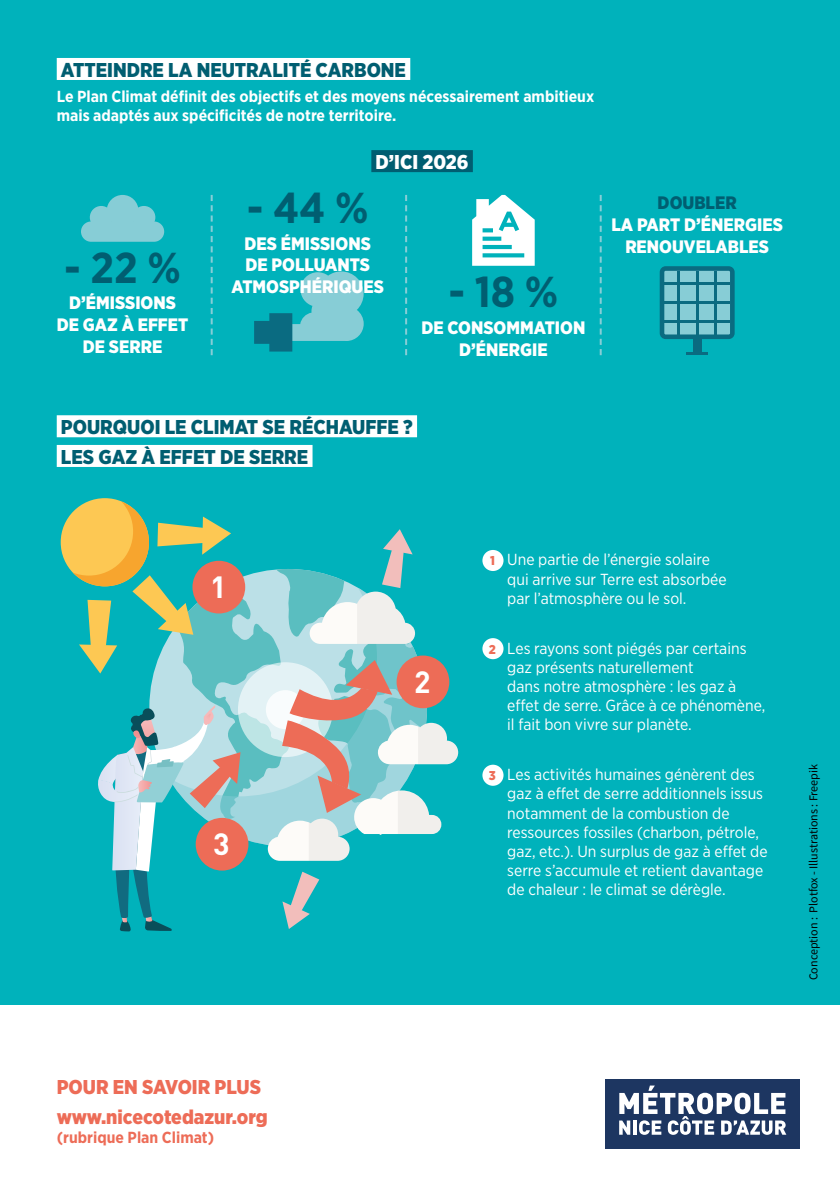
<style>
.page{position:relative;width:840px;height:1191px;background:#fff}
.page>*{position:absolute;margin:0;border:0;box-sizing:border-box;transform-origin:0 0}
.t1{font:700 43.2px "Gotham Narrow";color:#005e71}
.t2{font:700 30.4px "DINOT";color:#fff}
.t3{font:900 20px/29.6px "Gotham Narrow";color:#005e71}
.t4{font:900 20px/29.6px "Gotham Narrow";color:#ed6c57}
.t5{font:900 20px "Gotham Narrow";color:#fff}
.t6{font:900 18px/21.6px "Gotham Narrow";color:#fff;text-align:center}
.t7{font:900 18px "Gotham Narrow";color:#005e71}
.t8{font:16px/19.2px "Gotham Narrow";color:#fff}
.t9{font:700 16px/19.2px "Gotham Narrow";color:#fff}
.t10{font:700 16px "Gotham Narrow";color:#ed6c57}
.t11{font:12px "Source Sans Pro";color:#000}
.s1{font-weight:900;font-size:12.8px;color:#ed6c57}
</style>
<div class="page">
<div style="left:0;top:0;width:839px;height:1005px;background:#00b2bb"></div>
<div style="left:57px;top:58px;width:353px;height:22px;background:#fff"></div>
<div style="left:371px;top:150px;width:101px;height:22px;background:#005e71"></div>
<div style="left:61px;top:498px;width:88px;height:88px;background:#fdc853;border-radius:50%"></div>
<svg style="left:73px;top:501px;width:385px;height:430px"></svg>
<div style="left:57px;top:415px;width:360px;height:22px;background:#fff"></div>
<div style="left:57px;top:445px;width:255px;height:22px;background:#fff"></div>
<div style="left:482px;top:550px;width:21px;height:21px;background:#fff;border-radius:50%"></div>
<div style="left:482px;top:638px;width:21px;height:21px;background:#fff;border-radius:50%"></div>
<div style="left:482px;top:764px;width:21px;height:22px;background:#fff;border-radius:50%"></div>
<div style="left:692px;top:333px;width:8px;height:22px;background:#0a6b81"></div>
<hr style="left:686px;top:352px;width:21px;height:3px;background:#0a6b81">
<svg style="left:659px;top:266px;width:75px;height:73px;background:#5aabb8"></svg>
<hr style="left:677px;top:271px;width:2px;height:63px;background:#0a6b81">
<hr style="left:695px;top:271px;width:2px;height:63px;background:#0a6b81">
<hr style="left:714px;top:271px;width:2px;height:63px;background:#0a6b81">
<hr style="left:664px;top:320px;width:65px;height:2px;background:#0a6b81">
<hr style="left:664px;top:302px;width:65px;height:2px;background:#0a6b81">
<hr style="left:664px;top:283px;width:65px;height:2px;background:#0a6b81">
<div style="left:81px;top:221px;width:83px;height:21px;background:#87cdd6;border-radius:10px"></div>
<div style="left:90px;top:206px;width:23px;height:23px;background:#87cdd6;border-radius:50%"></div>
<div style="left:107px;top:195px;width:31px;height:32px;background:#87cdd6;border-radius:50%"></div>
<div style="left:132px;top:206px;width:23px;height:23px;background:#87cdd6;border-radius:50%"></div>
<svg style="left:210px;top:195px;width:2px;height:160px"></svg>
<svg style="left:599px;top:195px;width:2px;height:160px"></svg>
<svg style="left:405px;top:195px;width:2px;height:160px"></svg>
<svg style="left:254px;top:271px;width:109px;height:80px"></svg>
<div style="left:605px;top:1079px;width:194px;height:70px;background:#1d3661"></div>
<svg style="left:619px;top:1085px;width:167px;height:49px"></svg>
<svg style="left:472px;top:195px;width:62px;height:71px"></svg>
<p class="t3" style="left:61px;top:55px;width:346px">ATTEINDRE LA NEUTRALITÉ CARBONE</p>
<p class="t9" style="left:57px;top:86px;width:538px">Le Plan Climat définit des objectifs et des moyens nécessairement ambitieux mais adaptés aux spécificités de notre territoire.</p>
<p class="t5" style="left:375px;top:149px;width:94px">D’ICI 2026</p>
<h1 class="t1" style="left:64px;top:239px;width:118px">- 22 %</h1>
<p class="t6" style="left:57px;top:292px;width:133px">D’ÉMISSIONS<br>DE GAZ À EFFET<br>DE SERRE</p>
<h1 class="t1" style="left:247px;top:180px;width:123px">- 44 %</h1>
<p class="t6" style="left:231px;top:232px;width:154px">DES ÉMISSIONS<br>DE POLLUANTS<br>ATMOSPHÉRIQUES</p>
<h1 class="t1" style="left:448px;top:264px;width:111px">- 18 %</h1>
<p class="t6" style="left:421px;top:317px;width:165px">DE CONSOMMATION<br>D’ÉNERGIE</p>
<p class="t7" style="left:657px;top:191px;width:80px">DOUBLER</p>
<p class="t6" style="left:611px;top:214px;width:173px">LA PART D’ÉNERGIES<br>RENOUVELABLES</p>
<p class="t3" style="left:61px;top:412px;width:353px">POURQUOI LE CLIMAT SE RÉCHAUFFE ?<br>LES GAZ À EFFET DE SERRE</p>
<h2 class="t2" style="left:210px;top:567px;width:18px">1</h2>
<h2 class="t2" style="left:213px;top:824px;width:18px">3</h2>
<h2 class="t2" style="left:414px;top:662px;width:18px">2</h2>
<p class="t8" style="left:507px;top:550px;width:221px;text-indent:-17px"><span class="s1">1</span> Une partie de l’énergie solaire qui arrive sur Terre est absorbée par l’atmosphère ou le sol.</p>
<p class="t8" style="left:507px;top:638px;width:259px;text-indent:-18px"><span class="s1">2</span> Les rayons sont piégés par certains gaz présents naturellement<br>dans notre atmosphère : les gaz à effet de serre. Grâce à ce phénomène, il fait bon vivre sur planète.</p>
<p class="t8" style="left:507px;top:764px;width:262px;text-indent:-18px"><span class="s1">3</span> Les activités humaines génèrent des gaz à effet de serre additionnels issus notamment de la combustion de ressources fossiles (charbon, pétrole, gaz, etc.). Un surplus de gaz à effet de serre s’accumule et retient davantage de chaleur : le climat se dérègle.</p>
<p class="t11" style="left:805px;top:980px;width:218px;rotate:-90deg">Conception : Plotfox - Illustrations : Freepik</p>
<p class="t4" style="left:57px;top:1072px;width:212px">POUR EN SAVOIR PLUS www.nicecotedazur.org</p>
<p class="t10" style="left:57px;top:1127px;width:159px">(rubrique Plan Climat)</p>
</div>
